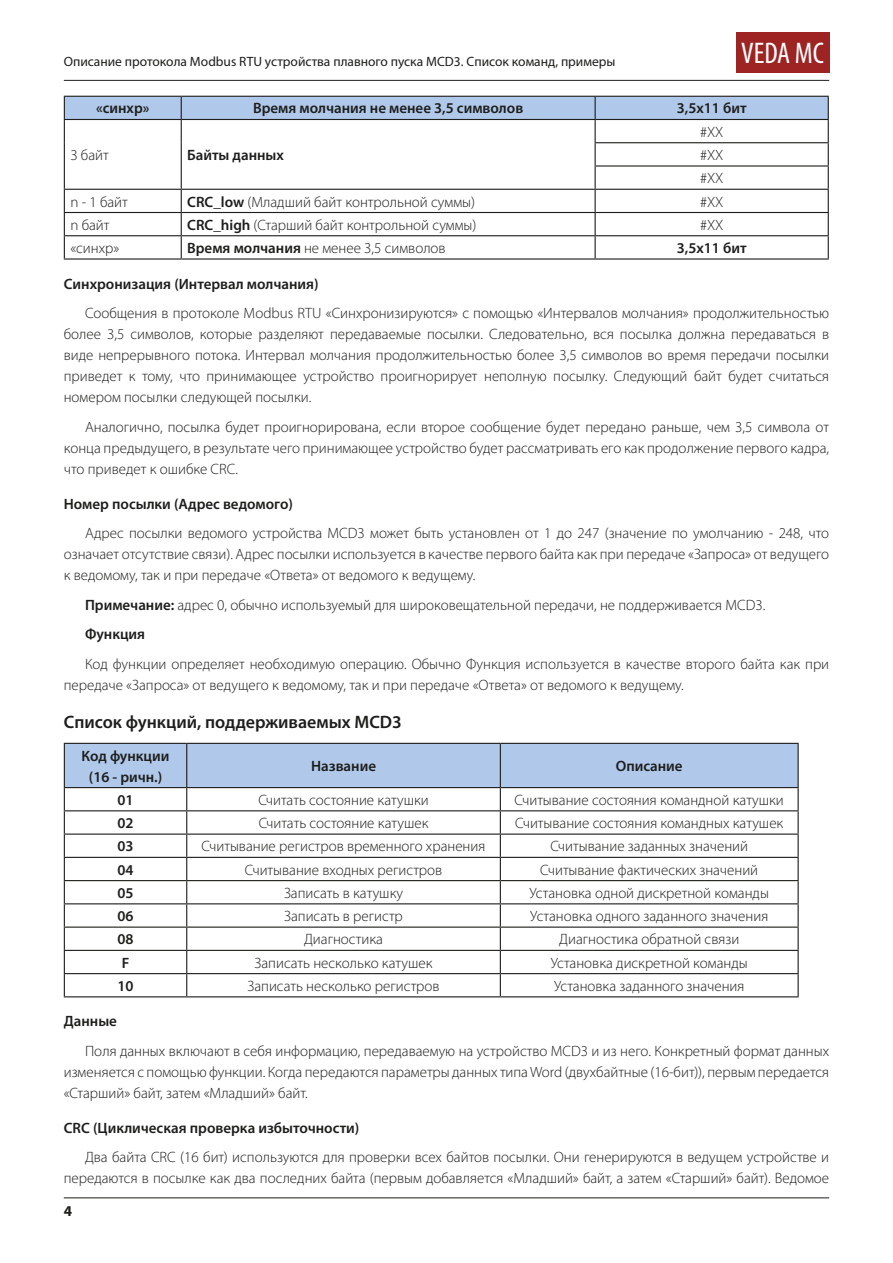
<style>
.page{position:relative;width:893px;height:1263px;background:#fff}
.page>*{position:absolute;margin:0;border:0;box-sizing:border-box;transform-origin:0 0}
.t1{font:condensed 30px "Myriad Pro";color:#fff}
.Заголовок_1{font:600 18px "Myriad Pro";color:#1d1d1b}
.Основной_текст{font:300 15px/21px "Myriad Pro";color:#1d1d1b;text-align:justify}
.Текст_таблицы{font:300 15px "Myriad Pro";color:#1d1d1b}
.Текст_таблицы-2{font:600 15px "Myriad Pro";color:#1d1d1b}
.Заголовок_2{font:600 15px "Myriad Pro";color:#1d1d1b}
.Основной_текст-2{font:600 15px "Myriad Pro";color:#1d1d1b}
.t2{font:700 15px "Myriad Pro";color:#1d1d1b}
.t3{font:13.5px "Myriad Pro";color:#1d1d1b}
.s1{font-weight:600}
</style>
<div class="page">
<div style="left:736px;top:32px;width:93px;height:40px;background:#9d2423"></div>
<hr style="left:64px;top:80px;width:765px;height:1px;background:#1d1d1b">
<hr style="left:64px;top:1197px;width:765px;height:1px;background:#1d1d1b">
<svg style="left:64px;top:96px;width:765px;height:162px"></svg>
<hr style="left:64px;top:258px;width:117px;height:2px;background:#1d1d1b">
<hr style="left:181px;top:258px;width:414px;height:2px;background:#1d1d1b">
<hr style="left:595px;top:258px;width:234px;height:2px;background:#1d1d1b">
<svg style="left:64px;top:743px;width:735px;height:253px"></svg>
<hr style="left:64px;top:996px;width:123px;height:1px;background:#1d1d1b">
<hr style="left:187px;top:996px;width:313px;height:1px;background:#1d1d1b">
<hr style="left:500px;top:996px;width:299px;height:1px;background:#1d1d1b">
<p class="t3" style="left:64px;top:53px;width:553px">Описание протокола Modbus RTU устройства плавного пуска MCD3. Список команд, примеры</p>
<h1 class="t1" style="left:741px;top:35px;width:84px">VEDA MC</h1>
<p class="Текст_таблицы-2" style="left:96px;top:100px;width:55px">«синхр»</p>
<p class="Текст_таблицы-2" style="left:253px;top:100px;width:272px">Время молчания не менее 3,5 символов</p>
<p class="Текст_таблицы-2" style="left:677px;top:100px;width:71px">3,5х11 бит</p>
<p class="Текст_таблицы" style="left:70px;top:147px;width:40px">3 байт</p>
<p class="Текст_таблицы-2" style="left:187px;top:147px;width:98px">Байты данных</p>
<p class="Текст_таблицы" style="left:700px;top:123px;width:25px">#XX</p>
<p class="Текст_таблицы" style="left:700px;top:147px;width:25px">#XX</p>
<p class="Текст_таблицы" style="left:700px;top:170px;width:25px">#XX</p>
<p class="Текст_таблицы" style="left:70px;top:193px;width:59px">n - 1 байт</p>
<p class="Текст_таблицы" style="left:187px;top:193px;width:289px"><span class="s1">CRC_low</span> (Младший байт контрольной суммы)</p>
<p class="Текст_таблицы" style="left:700px;top:193px;width:25px">#XX</p>
<p class="Текст_таблицы" style="left:70px;top:216px;width:41px">n байт</p>
<p class="Текст_таблицы" style="left:187px;top:216px;width:291px"><span class="s1">CRC_high</span> (Старший байт контрольной суммы)</p>
<p class="Текст_таблицы" style="left:700px;top:216px;width:25px">#XX</p>
<p class="Текст_таблицы" style="left:70px;top:240px;width:50px">«синхр»</p>
<p class="Текст_таблицы" style="left:187px;top:240px;width:260px"><span class="s1">Время молчания</span> не менее 3,5 символов</p>
<p class="Текст_таблицы-2" style="left:677px;top:240px;width:71px">3,5х11 бит</p>
<p class="Заголовок_2" style="left:64px;top:275px;width:256px">Синхронизация (Интервал молчания)</p>
<p class="Основной_текст" style="left:64px;top:303px;width:767px;text-indent:21px">Сообщения в протоколе Modbus RTU «Синхронизируются» с помощью «Интервалов молчания» продолжительностью более 3,5 символов, которые разделяют передаваемые посылки. Следовательно, вся посылка должна передаваться в виде непрерывного потока. Интервал молчания продолжительностью более 3,5 символов во время передачи посылки приведет к тому, что принимающее устройство проигнорирует неполную посылку. Следующий байт будет считаться номером посылки следующей посылки.</p>
<p class="Основной_текст" style="left:64px;top:416px;width:767px;text-indent:21px">Аналогично, посылка будет проигнорирована, если второе сообщение будет передано раньше, чем 3,5 символа от конца предыдущего, в результате чего принимающее устройство будет рассматривать его как продолжение первого кадра, что приведет к ошибке CRC.</p>
<p class="Заголовок_2" style="left:64px;top:495px;width:231px">Номер посылки (Адрес ведомого)</p>
<p class="Основной_текст" style="left:64px;top:523px;width:767px;text-indent:21px">Адрес посылки ведомого устройства MCD3 может быть установлен от 1 до 247 (значение по умолчанию - 248, что означает отсутствие связи). Адрес посылки используется в качестве первого байта как при передаче «Запроса» от ведущего к ведомому, так и при передаче «Ответа» от ведомого к ведущему.</p>
<p class="Основной_текст" style="left:85px;top:594px;width:682px"><span class="s1">Примечание:</span> адрес 0, обычно используемый для широковещательной передачи, не поддерживается MCD3.</p>
<p class="Основной_текст-2" style="left:85px;top:626px;width:62px">Функция</p>
<p class="Основной_текст" style="left:64px;top:653px;width:767px;text-indent:21px">Код функции определяет необходимую операцию. Обычно Функция используется в качестве второго байта как при передаче «Запроса» от ведущего к ведомому, так и при передаче «Ответа» от ведомого к ведущему.</p>
<p class="Заголовок_1" style="left:64px;top:712px;width:340px">Список функций, поддерживаемых MCD3</p>
<p class="Текст_таблицы-2" style="left:82px;top:747px;width:89px">Код функции</p>
<p class="Текст_таблицы-2" style="left:89px;top:768px;width:75px">(16 - ричн.)</p>
<p class="Текст_таблицы-2" style="left:311px;top:758px;width:67px">Название</p>
<p class="Текст_таблицы-2" style="left:616px;top:758px;width:68px">Описание</p>
<p class="Текст_таблицы-2" style="left:118px;top:791px;width:18px">01</p>
<p class="Текст_таблицы" style="left:258px;top:792px;width:172px">Считать состояние катушки</p>
<p class="Текст_таблицы" style="left:515px;top:792px;width:271px">Считывание состояния командной катушки</p>
<p class="Текст_таблицы-2" style="left:118px;top:815px;width:18px">02</p>
<p class="Текст_таблицы" style="left:259px;top:815px;width:171px">Считать состояние катушек</p>
<p class="Текст_таблицы" style="left:515px;top:815px;width:270px">Считывание состояния командных катушек</p>
<p class="Текст_таблицы-2" style="left:118px;top:838px;width:18px">03</p>
<p class="Текст_таблицы" style="left:202px;top:838px;width:285px">Считывание регистров временного хранения</p>
<p class="Текст_таблицы" style="left:550px;top:838px;width:199px">Считывание заданных значений</p>
<p class="Текст_таблицы-2" style="left:118px;top:861px;width:18px">04</p>
<p class="Текст_таблицы" style="left:245px;top:861px;width:199px">Считывание входных регистров</p>
<p class="Текст_таблицы" style="left:540px;top:861px;width:219px">Считывание фактических значений</p>
<p class="Текст_таблицы-2" style="left:118px;top:884px;width:18px">05</p>
<p class="Текст_таблицы" style="left:284px;top:885px;width:121px">Записать в катушку</p>
<p class="Текст_таблицы" style="left:529px;top:885px;width:241px">Установка одной дискретной команды</p>
<p class="Текст_таблицы-2" style="left:118px;top:908px;width:18px">06</p>
<p class="Текст_таблицы" style="left:284px;top:908px;width:120px">Записать в регистр</p>
<p class="Текст_таблицы" style="left:530px;top:908px;width:240px">Установка одного заданного значения</p>
<p class="Текст_таблицы-2" style="left:118px;top:931px;width:18px">08</p>
<p class="Текст_таблицы" style="left:304px;top:931px;width:80px">Диагностика</p>
<p class="Текст_таблицы" style="left:559px;top:931px;width:182px">Диагностика обратной связи</p>
<p class="Текст_таблицы-2" style="left:122px;top:954px;width:9px">F</p>
<p class="Текст_таблицы" style="left:255px;top:954px;width:179px">Записать несколько катушек</p>
<p class="Текст_таблицы" style="left:551px;top:954px;width:198px">Установка дискретной команды</p>
<p class="Текст_таблицы-2" style="left:118px;top:977px;width:18px">10</p>
<p class="Текст_таблицы" style="left:248px;top:978px;width:194px">Записать несколько регистров</p>
<p class="Текст_таблицы" style="left:554px;top:978px;width:192px">Установка заданного значения</p>
<p class="Заголовок_2" style="left:64px;top:1013px;width:55px">Данные</p>
<p class="Основной_текст" style="left:64px;top:1041px;width:767px;text-indent:21px">Поля данных включают в себя информацию, передаваемую на устройство MCD3 и из него. Конкретный формат данных изменяется с помощью функции. Когда передаются параметры данных типа Word (двухбайтные (16-бит)), первым передается «Старший» байт, затем «Младший» байт.</p>
<p class="Заголовок_2" style="left:64px;top:1120px;width:297px">CRC (Циклическая проверка избыточности)</p>
<p class="Основной_текст" style="left:64px;top:1147px;width:767px;text-align:right">Два байта CRC (16 бит) используются для проверки всех байтов посылки. Они генерируются в ведущем устройстве и передаются в посылке как два последних байта (первым добавляется «Младший» байт, а затем «Старший» байт). Ведомое</p>
<p class="t2" style="left:64px;top:1201px;width:10px">4</p>
</div>
